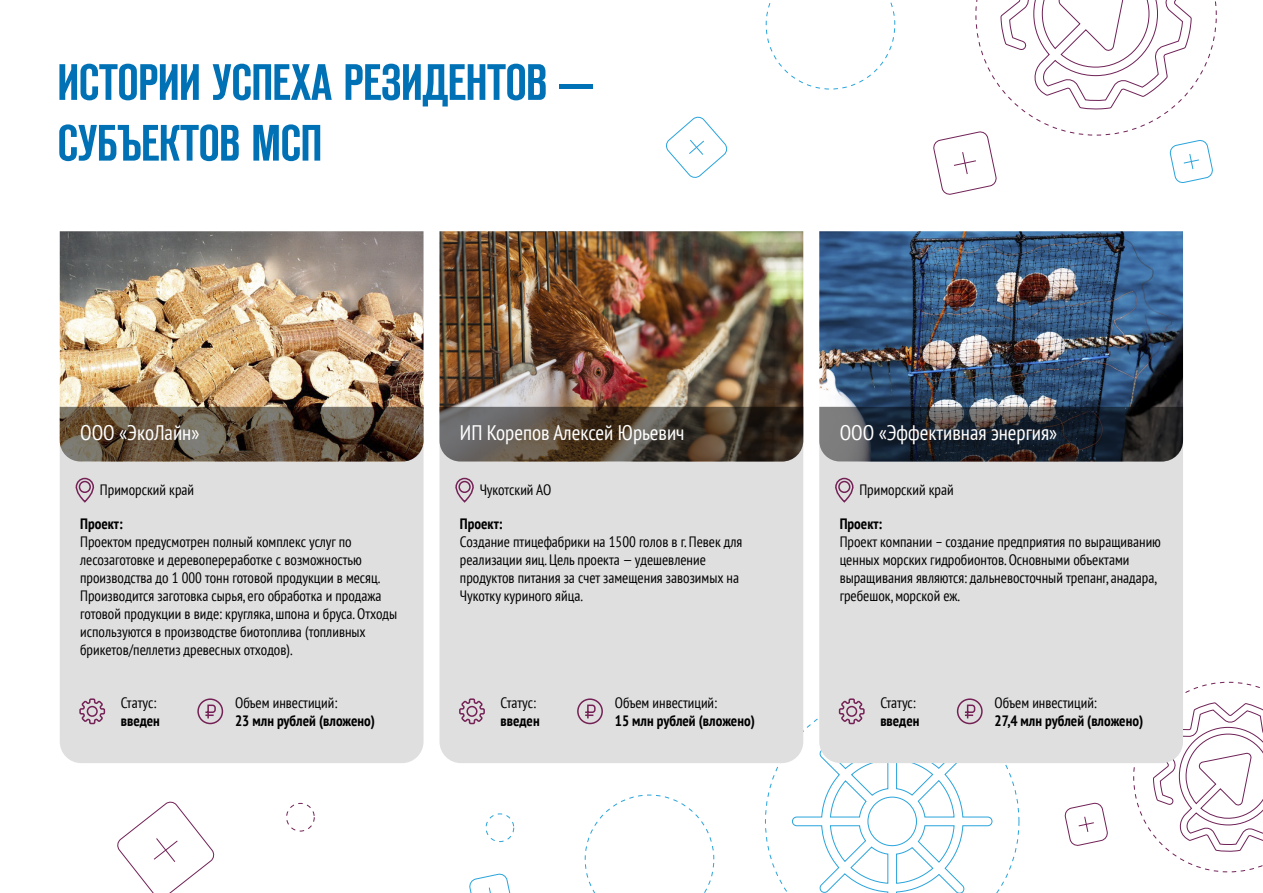
<style>
.page{position:relative;width:1263px;height:893px;background:#fff}
.page>*{position:absolute;margin:0;border:0;box-sizing:border-box;transform-origin:0 0}
.t1{font:51px/60.8px "Reforma Grotesk Demi C";color:#0071b5}
.t2{font:condensed 21px "PT Sans";color:#fff}
.t3{font:condensed 15px/18px "PT Sans";color:#000}
.t4{font:700 condensed 15px "PT Sans";color:#000}
</style>
<div class="page">
<div style="left:60px;top:461px;width:363px;height:302px;background:#dfdfdf"></div>
<svg style="left:1064px;top:802px;width:44px;height:44px"></svg>
<svg style="left:117px;top:801px;width:98px;height:92px"></svg>
<svg style="left:1133px;top:682px;width:130px;height:190px"></svg>
<div style="left:486px;top:813px;width:28px;height:29px;border:1px dashed #29a4db;border-radius:50%"></div>
<div style="left:286px;top:803px;width:29px;height:28px;border:1px dashed #712156;border-radius:50%"></div>
<svg style="left:469px;top:873px;width:42px;height:20px"></svg>
<svg style="left:933px;top:0;width:284px;height:195px"></svg>
<svg style="left:666px;top:116px;width:62px;height:62px"></svg>
<svg style="left:585px;top:795px;width:129px;height:98px"></svg>
<svg style="left:766px;top:2px;width:129px;height:87px"></svg>
<svg style="left:765px;top:763px;width:254px;height:130px"></svg>
<img style="left:60px;top:231px;width:363px;height:176px">
<div style="left:197px;top:698px;width:26px;height:26px;border:2px solid #742155;border-radius:50%"></div>
<svg style="left:204px;top:704px;width:13px;height:16px"></svg>
<svg style="left:79px;top:698px;width:27px;height:27px"></svg>
<div style="left:87px;top:706px;width:11px;height:11px;border:2px solid #742155;border-radius:50%"></div>
<svg style="left:75px;top:477px;width:20px;height:27px"></svg>
<svg style="left:60px;top:407px;width:363px;height:54px;background:#5d4e3c"></svg>
<div style="left:439px;top:461px;width:364px;height:302px;background:#dfdfdf"></div>
<img style="left:439px;top:231px;width:364px;height:176px">
<div style="left:577px;top:698px;width:26px;height:26px;border:2px solid #742155;border-radius:50%"></div>
<svg style="left:584px;top:704px;width:12px;height:16px"></svg>
<svg style="left:458px;top:698px;width:28px;height:27px"></svg>
<div style="left:466px;top:706px;width:11px;height:11px;border:2px solid #742155;border-radius:50%"></div>
<svg style="left:455px;top:477px;width:19px;height:27px"></svg>
<svg style="left:439px;top:407px;width:364px;height:54px;background:#51473c"></svg>
<div style="left:819px;top:461px;width:364px;height:302px;background:#dfdfdf"></div>
<img style="left:819px;top:231px;width:364px;height:176px">
<svg style="left:792px;top:698px;width:201px;height:195px"></svg>
<div style="left:846px;top:706px;width:11px;height:11px;border:2px solid #742155;border-radius:50%"></div>
<svg style="left:834px;top:477px;width:20px;height:27px"></svg>
<svg style="left:819px;top:407px;width:364px;height:54px;background:#2f333a"></svg>
<h1 class="t1" style="left:58px;top:51px;width:536px">ИСТОРИИ УСПЕХА РЕЗИДЕНТОВ —<br>СУБЪЕКТОВ МСП</h1>
<h2 class="t2" style="left:80px;top:419px;width:121px">ООО «ЭкоЛайн»</h2>
<h2 class="t2" style="left:460px;top:419px;width:226px">ИП Корепов Алексей Юрьевич</h2>
<h2 class="t2" style="left:840px;top:419px;width:219px">ООО «Эффективная энергия»</h2>
<p class="t3" style="left:100px;top:481px;width:96px">Приморский край</p>
<p class="t3" style="left:480px;top:481px;width:73px">Чукотский АО</p>
<p class="t3" style="left:859px;top:481px;width:96px">Приморский край</p>
<p class="t4" style="left:80px;top:514px;width:44px">Проект:</p>
<p class="t3" style="left:80px;top:533px;width:318px">Проектом предусмотрен полный комплекс услуг по лесозаготовке и деревопереработке с возможностью производства до 1 000 тонн готовой продукции в месяц.<br>Производится заготовка сырья, его обработка и продажа готовой продукции в виде: кругляка, шпона и бруса. Отходы используются в производстве биотоплива (топливных брикетов/пеллетиз древесных отходов).</p>
<p class="t4" style="left:460px;top:514px;width:44px">Проект:</p>
<p class="t3" style="left:460px;top:533px;width:284px">Создание птицефабрики на 1500 голов в г. Певек для реализации яиц. Цель проекта — удешевление продуктов питания за счет замещения завозимых на Чукотку куриного яйца.</p>
<p class="t4" style="left:840px;top:514px;width:44px">Проект:</p>
<p class="t3" style="left:840px;top:533px;width:323px">Проект компании – создание предприятия по выращиванию ценных морских гидробионтов. Основными объектами выращивания являются: дальневосточный трепанг, анадара, гребешок, морской еж.</p>
<p class="t3" style="left:121px;top:694px;width:37px">Статус:</p>
<p class="t4" style="left:121px;top:711px;width:41px">введен</p>
<p class="t3" style="left:235px;top:694px;width:104px">Объем инвестиций:</p>
<p class="t4" style="left:235px;top:711px;width:141px">23 млн рублей (вложено)</p>
<p class="t3" style="left:501px;top:694px;width:37px">Статус:</p>
<p class="t4" style="left:501px;top:711px;width:41px">введен</p>
<p class="t3" style="left:615px;top:694px;width:104px">Объем инвестиций:</p>
<p class="t4" style="left:615px;top:711px;width:141px">15 млн рублей (вложено)</p>
<p class="t3" style="left:880px;top:694px;width:37px">Статус:</p>
<p class="t4" style="left:880px;top:711px;width:41px">введен</p>
<p class="t3" style="left:994px;top:694px;width:104px">Объем инвестиций:</p>
<p class="t4" style="left:994px;top:711px;width:150px">27,4 млн рублей (вложено)</p>
</div>
